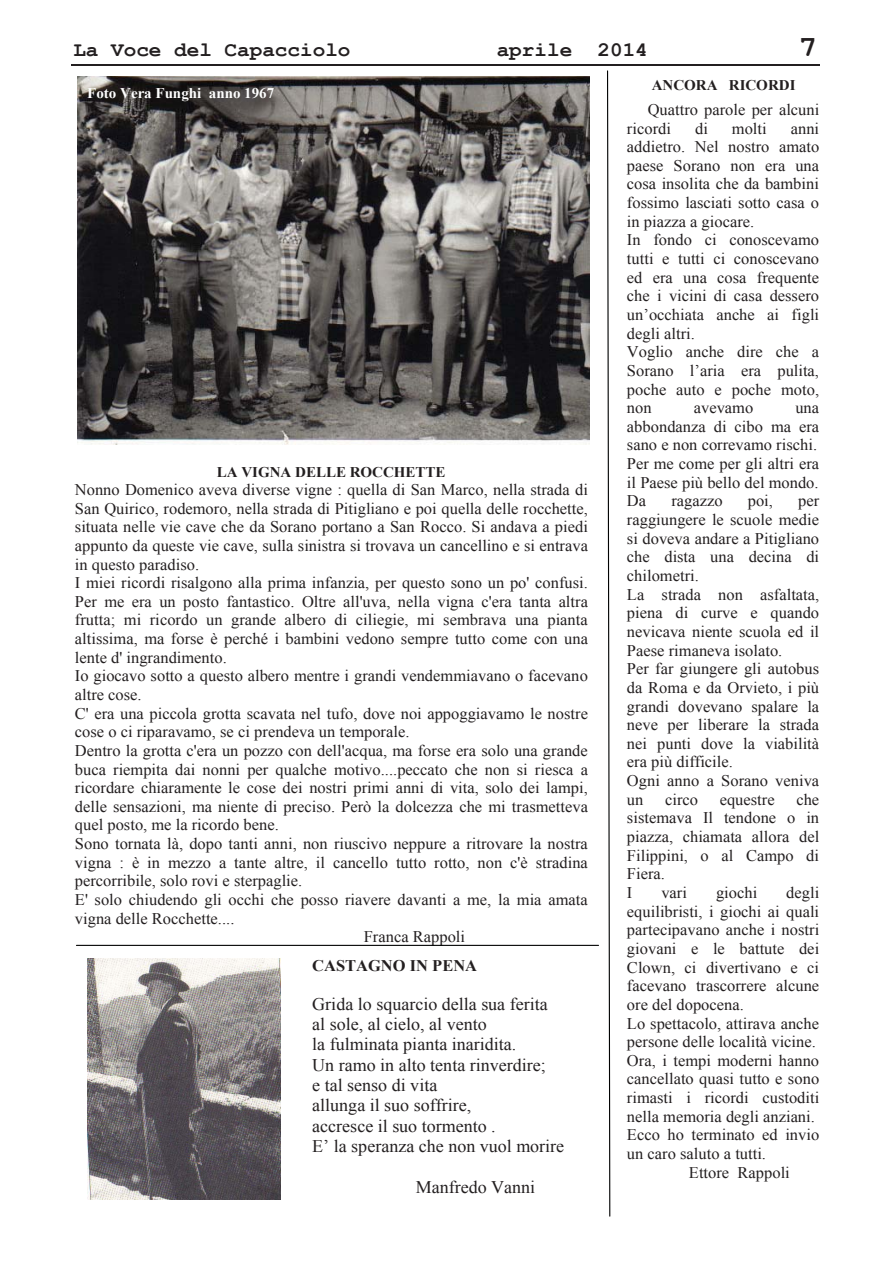
<style>
.page{position:relative;width:893px;height:1263px;background:#fff}
.page>*{position:absolute;margin:0;border:0;box-sizing:border-box;transform-origin:0 0}
.t1{font:700 29.4px "Courier New";color:#231f20}
.t2{font:700 20.55px "Courier New";color:#231f20}
.t3{font:17.7px/20.4px "Times New Roman";color:#231f20}
.t4{font:16.2px/18.6px "Times New Roman";color:#231f20}
.t5{font:700 16.2px "Times New Roman";color:#231f20}
.t6{font:700 14.7px "Times New Roman";color:#231f20}
.t7{font:700 14.7px "Times New Roman";color:#fff}
</style>
<div class="page">
<hr style="left:71px;top:65px;width:749px;height:1px;background:#231f20">
<img style="left:77px;top:76px;width:512px;height:368px">
<svg style="left:607px;top:70px;width:4px;height:1147px"></svg>
<img style="left:87px;top:959px;width:194px;height:241px">
<hr style="left:76px;top:945px;width:522px;height:1px;background:#010202">
<p class="t2" style="left:73px;top:39px;width:279px">La Voce del Capacciolo</p>
<p class="t2" style="left:497px;top:39px;width:153px">aprile 2014</p>
<h1 class="t1" style="left:799px;top:31px;width:19px">7</h1>
<p class="t6" style="left:652px;top:77px;width:145px">ANCORA RICORDI</p>
<p class="t4" style="left:627px;top:100px;width:194px;text-indent:21px">Quattro parole per alcuni ricordi</p>
<p class="t7" style="left:87px;top:85px;width:189px">Foto Vera Funghi anno 1967</p>
<p class="t4" style="left:627px;top:119px;width:194px;text-indent:164px">anni addietro. Nel nostro amato paese Sorano non era una cosa insolita che da bambini fossimo lasciati sotto casa o in piazza a giocare.<br>In fondo ci conoscevamo tutti e tutti ci conoscevano ed era una cosa frequente che i vicini di casa dessero un’occhiata anche ai figli degli altri.<br>Voglio anche dire che a<br>Sorano l’aria era pulita, poche auto e poche moto, non</p>
<p class="t4" style="left:695px;top:119px;width:14px">di</p>
<p class="t4" style="left:732px;top:119px;width:36px">molti</p>
<p class="t4" style="left:694px;top:398px;width:61px">avevamo</p>
<p class="t4" style="left:627px;top:398px;width:194px;text-indent:168px">una abbondanza di cibo ma era sano e non correvamo rischi.<br>Per me come per gli altri era il Paese più bello del mondo.<br>Da</p>
<p class="t6" style="left:217px;top:464px;width:230px">LA VIGNA DELLE ROCCHETTE</p>
<p class="t4" style="left:75px;top:480px;width:514px">Nonno Domenico aveva diverse vigne : quella di San Marco, nella strada di</p>
<p class="t4" style="left:75px;top:499px;width:514px">San Quirico, rodemoro, nella strada di Pitigliano e poi quella delle rocchette,</p>
<p class="t4" style="left:75px;top:518px;width:514px">situata nelle vie cave che da Sorano portano a San Rocco. Si andava a piedi</p>
<p class="t4" style="left:75px;top:536px;width:515px">appunto da queste vie cave, sulla sinistra si trovava un cancellino e si entrava</p>
<p class="t4" style="left:75px;top:555px;width:126px">in questo paradiso.</p>
<p class="t4" style="left:75px;top:573px;width:514px">I miei ricordi risalgono alla prima infanzia, per questo sono un po' confusi.</p>
<p class="t4" style="left:75px;top:592px;width:514px">Per me era un posto fantastico. Oltre all'uva, nella vigna c'era tanta altra</p>
<p class="t4" style="left:75px;top:611px;width:514px">frutta; mi ricordo un grande albero di ciliegie, mi sembrava una pianta</p>
<p class="t4" style="left:75px;top:629px;width:515px">altissima, ma forse è perché i bambini vedono sempre tutto come con una</p>
<p class="t4" style="left:75px;top:648px;width:153px">lente d' ingrandimento.</p>
<p class="t4" style="left:75px;top:667px;width:514px">Io giocavo sotto a questo albero mentre i grandi vendemmiavano o facevano</p>
<p class="t4" style="left:75px;top:685px;width:68px">altre cose.</p>
<p class="t4" style="left:75px;top:704px;width:514px">C' era una piccola grotta scavata nel tufo, dove noi appoggiavamo le nostre</p>
<p class="t4" style="left:75px;top:722px;width:336px">cose o ci riparavamo, se ci prendeva un temporale.</p>
<p class="t4" style="left:75px;top:741px;width:514px">Dentro la grotta c'era un pozzo con dell'acqua, ma forse era solo una grande</p>
<p class="t4" style="left:75px;top:760px;width:515px">buca riempita dai nonni per qualche motivo....peccato che non si riesca a</p>
<p class="t4" style="left:75px;top:778px;width:514px">ricordare chiaramente le cose dei nostri primi anni di vita, solo dei lampi,</p>
<p class="t4" style="left:75px;top:797px;width:515px">delle sensazioni, ma niente di preciso. Però la dolcezza che mi trasmetteva</p>
<p class="t4" style="left:75px;top:816px;width:205px">quel posto, me la ricordo bene.</p>
<p class="t4" style="left:75px;top:834px;width:514px">Sono tornata là, dopo tanti anni, non riuscivo neppure a ritrovare la nostra</p>
<p class="t4" style="left:75px;top:853px;width:514px">vigna : è in mezzo a tante altre, il cancello tutto rotto, non c'è stradina</p>
<p class="t4" style="left:75px;top:872px;width:229px">percorribile, solo rovi e sterpaglie.</p>
<p class="t4" style="left:75px;top:890px;width:514px">E' solo chiudendo gli occhi che posso riavere davanti a me, la mia amata</p>
<p class="t4" style="left:75px;top:909px;width:161px">vigna delle Rocchette....</p>
<p class="t4" style="left:364px;top:928px;width:103px">Franca Rappoli</p>
<p class="t5" style="left:312px;top:957px;width:166px">CASTAGNO IN PENA</p>
<p class="t3" style="left:312px;top:994px;width:253px">Grida lo squarcio della sua ferita al sole, al cielo, al vento<br>la fulminata pianta inaridita.<br>Un ramo in alto tenta rinverdire;<br>e tal senso di vita<br>allunga il suo soffrire,<br>accresce il suo tormento .<br>E’ la speranza che non vuol morire</p>
<p class="t3" style="left:416px;top:1177px;width:121px">Manfredo Vanni</p>
<p class="t4" style="left:671px;top:492px;width:53px">ragazzo</p>
<p class="t4" style="left:748px;top:492px;width:27px">poi,</p>
<p class="t4" style="left:627px;top:492px;width:194px;text-indent:171px">per raggiungere le scuole medie si doveva andare a Pitigliano che dista una decina di chilometri.<br>La strada non asfaltata, piena di curve e quando nevicava niente scuola ed il<br>Paese rimaneva isolato.<br>Per far giungere gli autobus da Roma e da Orvieto, i più grandi dovevano spalare la neve per liberare la strada nei punti dove la viabilità era più difficile.<br>Ogni anno a Sorano veniva un</p>
<p class="t4" style="left:627px;top:790px;width:194px;text-indent:169px">che sistemava Il tendone o in piazza, chiamata allora del<br>Filippini, o al Campo di<br>Fiera.<br>I</p>
<p class="t4" style="left:665px;top:790px;width:34px">circo</p>
<p class="t4" style="left:720px;top:790px;width:56px">equestre</p>
<p class="t4" style="left:661px;top:883px;width:27px">vari</p>
<p class="t4" style="left:716px;top:883px;width:43px">giochi</p>
<p class="t4" style="left:786px;top:883px;width:35px">degli</p>
<p class="t4" style="left:627px;top:902px;width:194px">equilibristi, i giochi ai quali</p>
<p class="t4" style="left:627px;top:921px;width:194px">partecipavano anche i nostri</p>
<p class="t4" style="left:627px;top:939px;width:194px">giovani e le battute dei</p>
<p class="t4" style="left:627px;top:958px;width:194px">Clown, ci divertivano e ci</p>
<p class="t4" style="left:627px;top:976px;width:194px">facevano trascorrere alcune</p>
<p class="t4" style="left:627px;top:995px;width:118px">ore del dopocena.</p>
<p class="t4" style="left:627px;top:1014px;width:194px">Lo spettacolo, attirava anche</p>
<p class="t4" style="left:627px;top:1032px;width:190px">persone delle località vicine.</p>
<p class="t4" style="left:627px;top:1051px;width:194px">Ora, i tempi moderni hanno</p>
<p class="t4" style="left:627px;top:1070px;width:194px">cancellato quasi tutto e sono</p>
<p class="t4" style="left:627px;top:1088px;width:194px">rimasti i ricordi custoditi</p>
<p class="t4" style="left:627px;top:1107px;width:189px">nella memoria degli anziani.</p>
<p class="t4" style="left:627px;top:1126px;width:194px">Ecco ho terminato ed invio</p>
<p class="t4" style="left:627px;top:1144px;width:141px">un caro saluto a tutti.</p>
<p class="t4" style="left:689px;top:1163px;width:102px">Ettore Rappoli</p>
</div>
